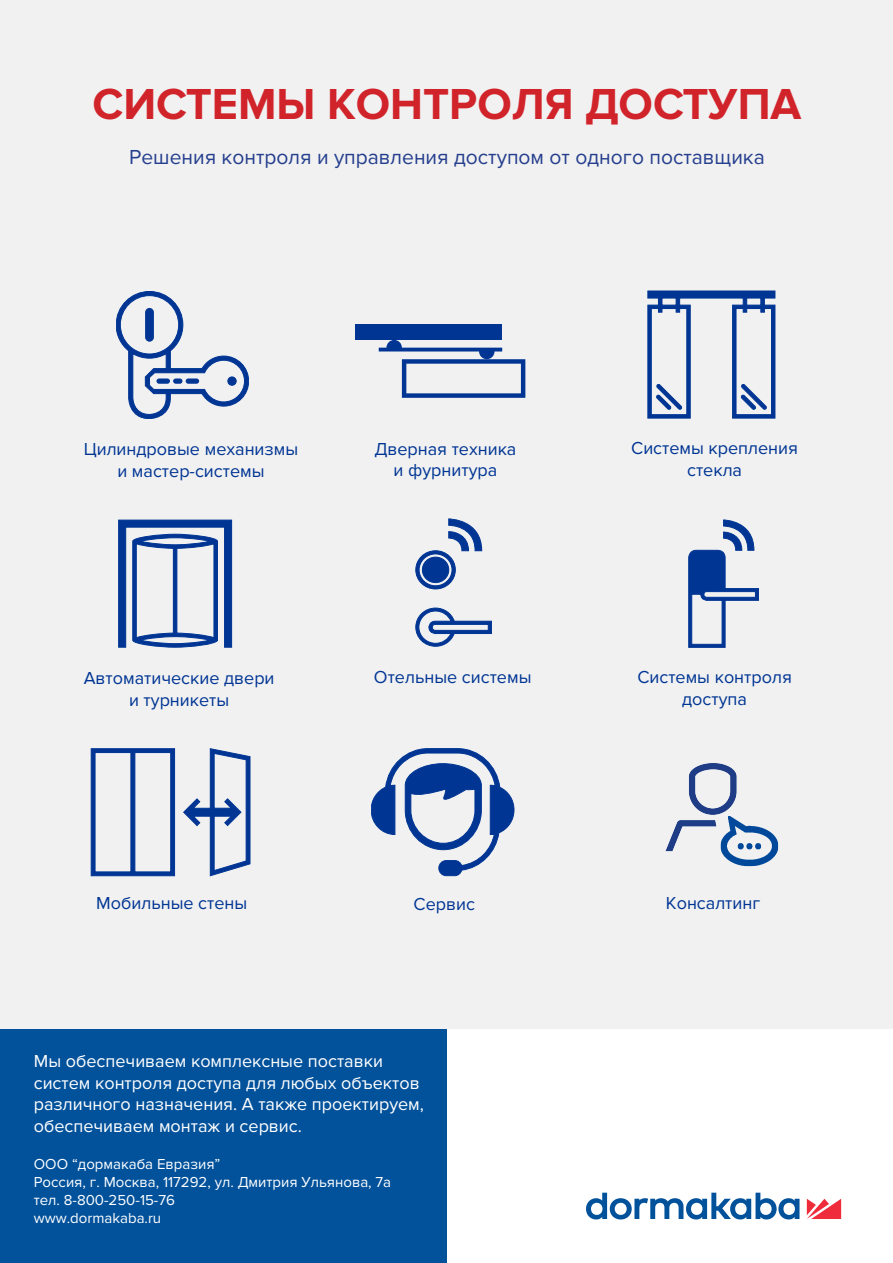
<style>
.page{position:relative;width:893px;height:1263px;background:#fff}
.page>*{position:absolute;margin:0;border:0;box-sizing:border-box;transform-origin:0 0}
.t1{font:700 45px "Proxima Nova";color:#d1232a}
.t2{font:21px "Proxima Nova";color:#253f8e}
.t3{font:18px/21.6px "Proxima Nova";color:#003594;text-align:center}
.t4{font:18px/21.6px "Proxima Nova";color:#fff}
.t5{font:15px/18px "Proxima Nova";color:#fff}
</style>
<div class="page">
<div style="left:0;top:0;width:893px;height:1029px;background:#f1f1f1"></div>
<svg style="left:807px;top:1199px;width:34px;height:20px"></svg>
<svg style="left:586px;top:1193px;width:213px;height:26px"></svg>
<div style="left:0;top:1029px;width:446px;height:234px;background:#01519b"></div>
<div style="left:356px;top:324px;width:146px;height:16px;background:#003594"></div>
<svg style="left:379px;top:340px;width:146px;height:58px"></svg>
<svg style="left:116px;top:291px;width:133px;height:128px"></svg>
<div style="left:186px;top:379px;width:13px;height:4px;border:1px solid #003594;border-radius:2px"></div>
<svg style="left:648px;top:291px;width:127px;height:127px"></svg>
<svg style="left:118px;top:520px;width:114px;height:127px"></svg>
<svg style="left:416px;top:608px;width:76px;height:38px"></svg>
<svg style="left:416px;top:519px;width:66px;height:70px"></svg>
<svg style="left:689px;top:520px;width:70px;height:127px"></svg>
<svg style="left:91px;top:748px;width:84px;height:128px"></svg>
<svg style="left:183px;top:748px;width:67px;height:128px"></svg>
<svg style="left:371px;top:748px;width:143px;height:128px"></svg>
<img style="left:665px;top:763px;width:114px;height:104px">
<p class="t1" style="left:93px;top:78px;width:710px">СИСТЕМЫ КОНТРОЛЯ ДОСТУПА</p>
<p class="t2" style="left:129px;top:145px;width:637px">Решения контроля и управления доступом от одного поставщика</p>
<p class="t3" style="left:84px;top:439px;width:216px">Цилиндровые механизмы и мастер-системы</p>
<p class="t3" style="left:374px;top:438px;width:144px">Дверная техника и фурнитура</p>
<p class="t3" style="left:631px;top:438px;width:168px">Системы крепления стекла</p>
<p class="t3" style="left:84px;top:667px;width:192px">Автоматические двери и турникеты</p>
<p class="t3" style="left:374px;top:667px;width:159px">Отельные системы</p>
<p class="t3" style="left:637px;top:667px;width:156px">Системы контроля доступа</p>
<p class="t3" style="left:96px;top:893px;width:153px">Мобильные стены</p>
<p class="t3" style="left:414px;top:893px;width:63px">Сервис</p>
<p class="t3" style="left:666px;top:892px;width:96px">Консалтинг</p>
<p class="t4" style="left:34px;top:1050px;width:392px">Мы обеспечиваем комплексные поставки систем контроля доступа для любых объектов различного назначения. А также проектируем, обеспечиваем монтаж и сервис.</p>
<p class="t5" style="left:34px;top:1155px;width:359px">ООО “дормакаба Евразия”<br>Россия, г. Москва, 117292, ул. Дмитрия Ульянова, 7а тел. 8-800-250-15-76<br>www.dormakaba.ru</p>
</div>
